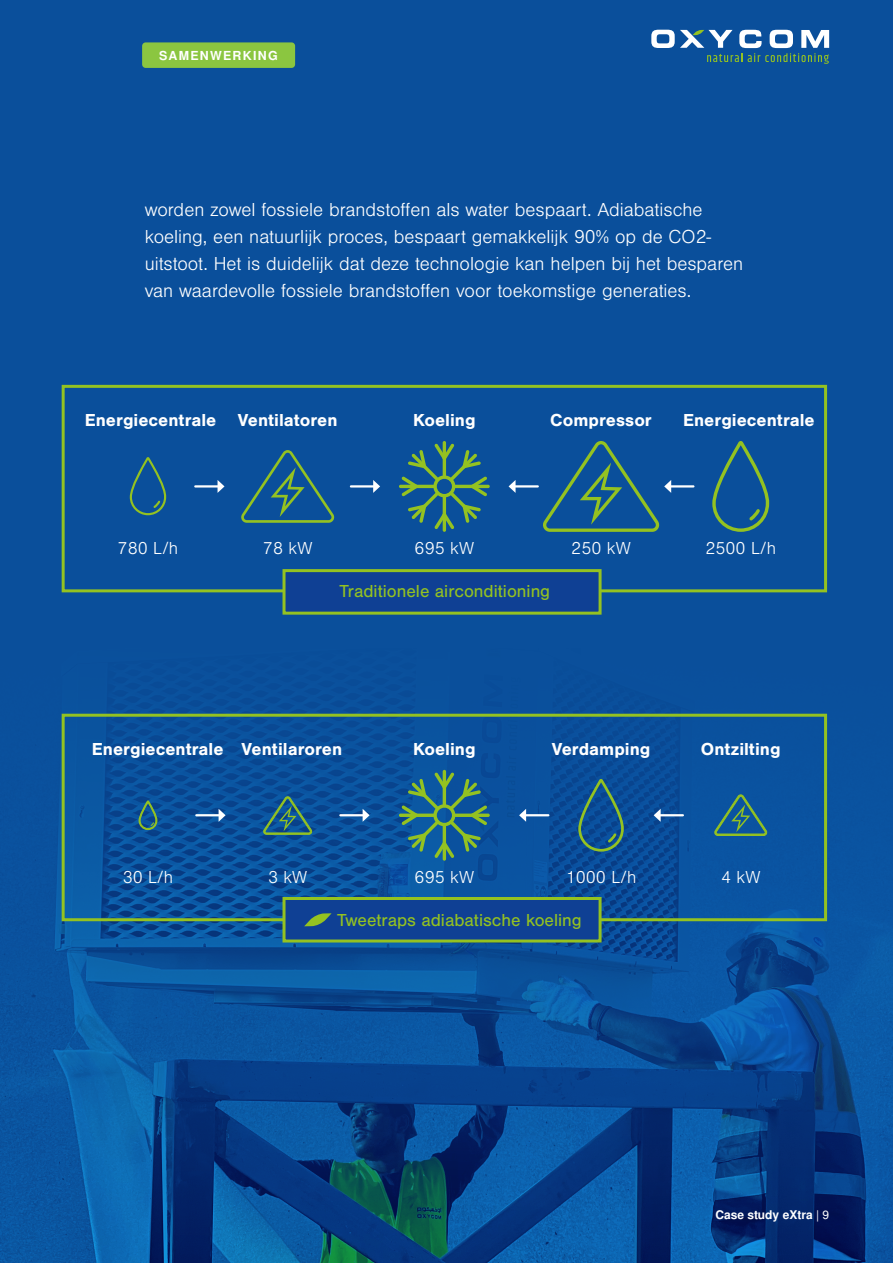
<style>
.page{position:relative;width:893px;height:1263px;background:#0a4f9b}
.page>*{position:absolute;margin:0;border:0;box-sizing:border-box;transform-origin:0 0}
.t1{font:300 19.5px/27px "Nimbus San";color:#fff}
.t2{font:700 18px "Nimbus San";color:#fff}
.t3{font:18px "Nimbus San";color:#94c221}
.t4{font:300 18px "Nimbus San";color:#fff}
.t5{font:700 12.45px "Nimbus San L";letter-spacing:.1em;color:#fff}
.t6{font:700 12px "Nimbus San L";color:#fff}
.s1{font-weight:400}
</style>
<div class="page">
<img style="left:0;top:713px;width:893px;height:550px">
<div style="left:142px;top:42px;width:153px;height:26px;background:#8bc640;border-radius:4px"></div>
<svg style="left:651px;top:30px;width:178px;height:34px"></svg>
<div style="left:62px;top:385px;width:765px;height:207px;border:3px solid #94c221"></div>
<svg style="left:241px;top:450px;width:93px;height:73px"></svg>
<svg style="left:712px;top:441px;width:58px;height:91px"></svg>
<svg style="left:130px;top:457px;width:37px;height:58px"></svg>
<hr style="left:452px;top:485px;width:38px;height:3px;background:#94c221;border-radius:2px">
<hr style="left:443px;top:494px;width:3px;height:38px;background:#94c221;border-radius:2px">
<hr style="left:399px;top:485px;width:37px;height:3px;background:#94c221;border-radius:2px">
<hr style="left:443px;top:441px;width:3px;height:37px;background:#94c221;border-radius:2px">
<svg style="left:401px;top:443px;width:86px;height:86px"></svg>
<div style="left:282px;top:569px;width:320px;height:46px;background:#0f4094;border:3px solid #94c221"></div>
<hr style="left:195px;top:485px;width:24px;height:2px;background:#fff">
<svg style="left:218px;top:480px;width:7px;height:13px"></svg>
<hr style="left:351px;top:485px;width:23px;height:2px;background:#fff">
<svg style="left:373px;top:480px;width:7px;height:13px"></svg>
<hr style="left:514px;top:485px;width:24px;height:2px;background:#fff">
<svg style="left:509px;top:480px;width:7px;height:13px"></svg>
<hr style="left:670px;top:485px;width:23px;height:2px;background:#fff">
<svg style="left:543px;top:441px;width:128px;height:91px"></svg>
<div style="left:62px;top:714px;width:765px;height:207px;border:3px solid #94c221"></div>
<svg style="left:714px;top:794px;width:54px;height:42px"></svg>
<svg style="left:138px;top:800px;width:19px;height:30px"></svg>
<svg style="left:452px;top:813px;width:38px;height:4px"></svg>
<hr style="left:443px;top:823px;width:3px;height:38px;background:#94c221;border-radius:2px">
<hr style="left:443px;top:770px;width:3px;height:37px;background:#94c221;border-radius:2px">
<svg style="left:401px;top:772px;width:86px;height:86px"></svg>
<div style="left:282px;top:897px;width:320px;height:45px;background:#0f4094;border:3px solid #94c221"></div>
<svg style="left:304px;top:913px;width:28px;height:13px"></svg>
<hr style="left:196px;top:814px;width:24px;height:2px;background:#fff">
<svg style="left:219px;top:809px;width:7px;height:13px"></svg>
<hr style="left:340px;top:814px;width:24px;height:2px;background:#fff">
<svg style="left:363px;top:809px;width:7px;height:13px"></svg>
<hr style="left:525px;top:814px;width:23px;height:2px;background:#fff">
<svg style="left:519px;top:809px;width:7px;height:13px"></svg>
<hr style="left:659px;top:814px;width:24px;height:2px;background:#fff">
<svg style="left:654px;top:809px;width:7px;height:13px"></svg>
<svg style="left:262px;top:796px;width:51px;height:39px"></svg>
<svg style="left:578px;top:779px;width:46px;height:73px"></svg>
<p class="t5" style="left:159px;top:47px;width:120px">SAMENWERKING</p>
<p class="t1" style="left:145px;top:196px;width:600px">worden zowel fossiele brandstoffen als water bespaart. Adiabatische koeling, een natuurlijk proces, bespaart gemakkelijk 90% op de CO2- uitstoot. Het is duidelijk dat deze technologie kan helpen bij het besparen van waardevolle fossiele brandstoffen voor toekomstige generaties.</p>
<p class="t2" style="left:85px;top:410px;width:133px">Energiecentrale</p>
<p class="t2" style="left:238px;top:410px;width:101px">Ventilatoren</p>
<p class="t2" style="left:413px;top:410px;width:64px">Koeling</p>
<p class="t2" style="left:550px;top:410px;width:103px">Compressor</p>
<p class="t2" style="left:683px;top:410px;width:133px">Energiecentrale</p>
<p class="t4" style="left:118px;top:539px;width:62px">780 L/h</p>
<p class="t4" style="left:263px;top:539px;width:51px">78 kW</p>
<p class="t4" style="left:415px;top:539px;width:61px">695 kW</p>
<p class="t3" style="left:339px;top:581px;width:212px">Traditionele airconditioning</p>
<p class="t4" style="left:571px;top:539px;width:61px">250 kW</p>
<p class="t4" style="left:705px;top:539px;width:72px">2500 L/h</p>
<p class="t2" style="left:92px;top:739px;width:133px">Energiecentrale</p>
<p class="t2" style="left:242px;top:739px;width:102px">Ventilaroren</p>
<p class="t2" style="left:413px;top:739px;width:64px">Koeling</p>
<p class="t2" style="left:552px;top:739px;width:100px">Verdamping</p>
<p class="t4" style="left:123px;top:868px;width:52px">30 L/h</p>
<p class="t4" style="left:268px;top:868px;width:41px">3 kW</p>
<p class="t4" style="left:415px;top:868px;width:61px">695 kW</p>
<p class="t4" style="left:566px;top:868px;width:72px">1000 L/h</p>
<p class="t3" style="left:337px;top:910px;width:246px">Tweetraps adiabatische koeling</p>
<p class="t2" style="left:701px;top:739px;width:81px">Ontzilting</p>
<p class="t4" style="left:721px;top:868px;width:41px">4 kW</p>
<p class="t6" style="left:715px;top:1206px;width:115px">Case study eXtra <span class="s1">| 9</span></p>
</div>
